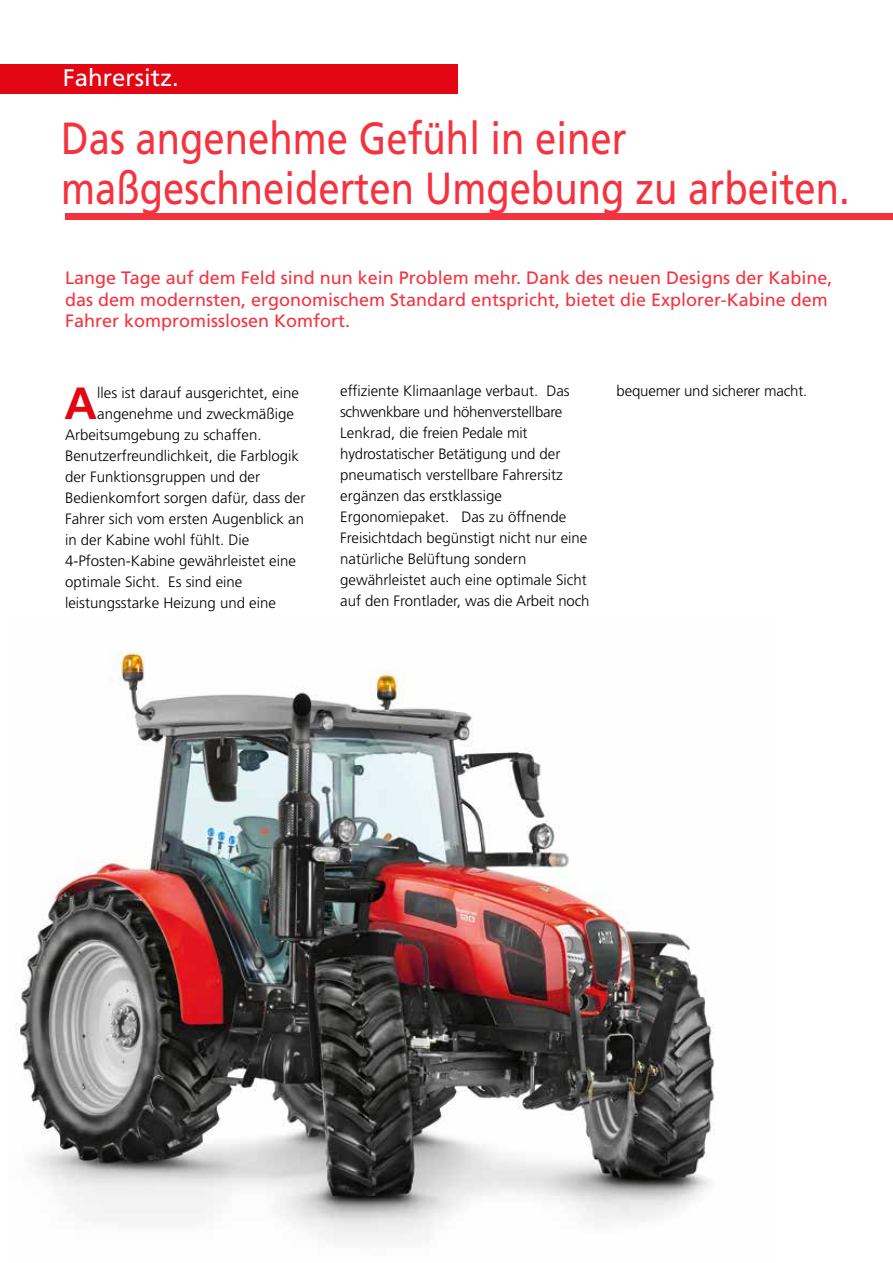
<style>
.page{position:relative;width:893px;height:1263px;background:#fff}
.page>*{position:absolute;margin:0;border:0;box-sizing:border-box;transform-origin:0 0}
.t1{font:700 45.15px "Frutiger LT";color:#e30613}
.t2{font:45px/49.5px "Frutiger LT";color:#f5333f;scale:.85 1}
.t3{font:24px "Frutiger LT";color:#fff}
.t4{font:18px/21.6px "Frutiger LT";color:#f5333f}
.t5{font:300 15px/21px "Frutiger LT";color:#000}
</style>
<div class="page">
<div style="left:0;top:64px;width:458px;height:30px;background:#e30613"></div>
<img style="left:16px;top:651px;width:699px;height:586px">
<div style="left:65px;top:213px;width:828px;height:7px;background:#f5333f"></div>
<h3 class="t3" style="left:63px;top:64px;width:118px">Fahrersitz.</h3>
<h2 class="t2" style="left:61px;top:114px;width:929px">Das angenehme Gefühl in einer maßgeschneiderten Umgebung zu arbeiten.</h2>
<p class="t4" style="left:65px;top:267px;width:769px">Lange Tage auf dem Feld sind nun kein Problem mehr. Dank des neuen Designs der Kabine, das dem modernsten, ergonomischem Standard entspricht, bietet die Explorer-Kabine dem<br>Fahrer kompromisslosen Komfort.</p>
<h1 class="t1" style="left:65px;top:377px;width:34px">A</h1>
<p class="t5" style="left:97px;top:383px;width:203px">lles ist darauf ausgerichtet, eine</p>
<p class="t5" style="left:97px;top:404px;width:198px">angenehme und zweckmäßige</p>
<p class="t5" style="left:65px;top:425px;width:198px">Arbeitsumgebung zu schaffen.</p>
<p class="t5" style="left:65px;top:446px;width:235px">Benutzerfreundlichkeit, die Farblogik</p>
<p class="t5" style="left:65px;top:467px;width:197px">der Funktionsgruppen und der</p>
<p class="t5" style="left:65px;top:488px;width:242px">Bedienkomfort sorgen dafür, dass der</p>
<p class="t5" style="left:65px;top:509px;width:240px">Fahrer sich vom ersten Augenblick an</p>
<p class="t5" style="left:65px;top:530px;width:186px">in der Kabine wohl fühlt. Die</p>
<p class="t5" style="left:65px;top:551px;width:232px">4-Pfosten-Kabine gewährleistet eine</p>
<p class="t5" style="left:65px;top:572px;width:179px">optimale Sicht. Es sind eine</p>
<p class="t5" style="left:65px;top:593px;width:212px">leistungsstarke Heizung und eine</p>
<p class="t5" style="left:340px;top:381px;width:251px">effiziente Klimaanlage verbaut. Das schwenkbare und höhenverstellbare Lenkrad, die freien Pedale mit hydrostatischer Betätigung und der pneumatisch verstellbare Fahrersitz ergänzen das erstklassige Ergonomiepaket. Das zu öffnende Freisichtdach begünstigt nicht nur eine natürliche Belüftung sondern gewährleistet auch eine optimale Sicht auf den Frontlader, was die Arbeit noch</p>
<p class="t5" style="left:617px;top:381px;width:192px">bequemer und sicherer macht.</p>
</div>
